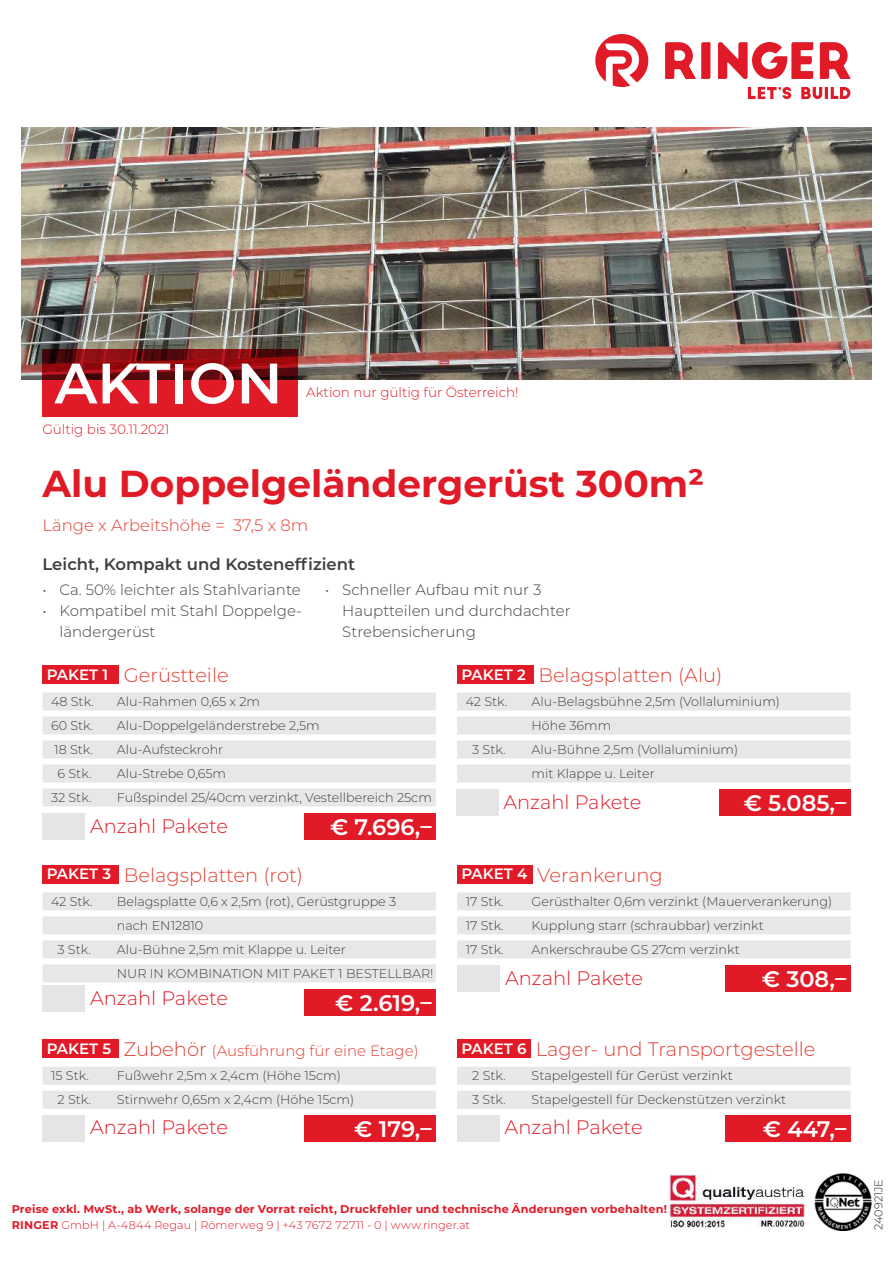
<style>
.page{position:relative;width:893px;height:1263px;background:#fff}
.page>*{position:absolute;margin:0;border:0;box-sizing:border-box;transform-origin:0 0}
.t1{font:600 56.85px "Montserrat";color:#fff}
.t2{font:700 37.5px "Montserrat";color:#e11a27}
.t3{font:600 22.5px "Montserrat";color:#fff}
.t4{font:300 19.5px "Montserrat";color:#e43e33}
.t5{font:300 19.5px "Montserrat";color:#e11a27}
.t6{font:600 16.5px "Montserrat";color:#404041}
.t7{font:300 16.5px "Montserrat";color:#e43e33}
.t8{font:300 15px/21px "Montserrat";color:#404041}
.t9{font:300 15px "Montserrat";color:#e43e33}
.t10{font:300 13.5px "Montserrat";color:#e11a27}
.t11{font:300 12.75px/24px "Montserrat";color:#404041}
.t12{font:700 11.25px/16.5px "Montserrat";letter-spacing:.01em;color:#e11a27}
.t13{font:300 11.25px "Montserrat";color:#221f1f}
.s1{font-weight:600;font-size:15px;color:#fff}
.s2{font-size:19.5px}
.s3{font-weight:300}
</style>
<div class="page">
<img style="left:814px;top:1173px;width:58px;height:57px">
<img style="left:669px;top:1174px;width:135px;height:54px">
<svg style="left:595px;top:34px;width:53px;height:53px"></svg>
<svg style="left:820px;top:42px;width:31px;height:37px"></svg>
<svg style="left:665px;top:42px;width:45px;height:37px"></svg>
<svg style="left:718px;top:42px;width:95px;height:37px"></svg>
<svg style="left:748px;top:87px;width:43px;height:12px"></svg>
<svg style="left:801px;top:87px;width:49px;height:12px"></svg>
<img style="left:21px;top:128px;width:851px;height:251px">
<svg style="left:43px;top:350px;width:255px;height:67px;fill:#e11a27"></svg>
<div style="left:43px;top:892px;width:393px;height:18px;background:#e6e7e8"></div>
<div style="left:43px;top:916px;width:393px;height:18px;background:#e6e7e8"></div>
<div style="left:43px;top:940px;width:393px;height:18px;background:#e6e7e8"></div>
<div style="left:43px;top:964px;width:393px;height:18px;background:#e6e7e8"></div>
<div style="left:43px;top:865px;width:76px;height:19px;background:#e11a27"></div>
<div style="left:304px;top:989px;width:132px;height:26px;background:#e11a27"></div>
<div style="left:457px;top:892px;width:393px;height:18px;background:#e6e7e8"></div>
<div style="left:457px;top:916px;width:393px;height:18px;background:#e6e7e8"></div>
<div style="left:457px;top:940px;width:393px;height:18px;background:#e6e7e8"></div>
<div style="left:457px;top:865px;width:75px;height:19px;background:#e11a27"></div>
<div style="left:725px;top:965px;width:125px;height:26px;background:#e11a27"></div>
<div style="left:43px;top:692px;width:393px;height:18px;background:#e6e7e8"></div>
<div style="left:43px;top:716px;width:393px;height:18px;background:#e6e7e8"></div>
<div style="left:43px;top:740px;width:393px;height:18px;background:#e6e7e8"></div>
<div style="left:43px;top:764px;width:393px;height:18px;background:#e6e7e8"></div>
<div style="left:43px;top:788px;width:393px;height:18px;background:#e6e7e8"></div>
<div style="left:43px;top:665px;width:76px;height:19px;background:#e11a27"></div>
<div style="left:304px;top:813px;width:132px;height:26px;background:#e11a27"></div>
<div style="left:43px;top:1067px;width:393px;height:18px;background:#e6e7e8"></div>
<div style="left:43px;top:1091px;width:393px;height:18px;background:#e6e7e8"></div>
<div style="left:43px;top:1039px;width:76px;height:19px;background:#e11a27"></div>
<div style="left:304px;top:1115px;width:132px;height:26px;background:#e11a27"></div>
<div style="left:457px;top:1067px;width:393px;height:18px;background:#e6e7e8"></div>
<div style="left:457px;top:1091px;width:393px;height:18px;background:#e6e7e8"></div>
<div style="left:457px;top:1039px;width:74px;height:19px;background:#e11a27"></div>
<div style="left:725px;top:1115px;width:125px;height:26px;background:#e11a27"></div>
<div style="left:457px;top:692px;width:393px;height:18px;background:#e6e7e8"></div>
<div style="left:457px;top:716px;width:393px;height:18px;background:#e6e7e8"></div>
<div style="left:457px;top:740px;width:393px;height:18px;background:#e6e7e8"></div>
<div style="left:457px;top:764px;width:393px;height:18px;background:#e6e7e8"></div>
<div style="left:457px;top:665px;width:77px;height:19px;background:#e11a27"></div>
<div style="left:719px;top:789px;width:131px;height:26px;background:#e11a27"></div>
<div style="left:43px;top:814px;width:42px;height:26px;background:#e5e5e5"></div>
<div style="left:43px;top:986px;width:42px;height:26px;background:#e5e5e5"></div>
<div style="left:43px;top:1115px;width:42px;height:26px;background:#e5e5e5"></div>
<div style="left:456px;top:790px;width:42px;height:26px;background:#e5e5e5"></div>
<div style="left:458px;top:966px;width:42px;height:26px;background:#e5e5e5"></div>
<div style="left:457px;top:1115px;width:43px;height:26px;background:#e5e5e5"></div>
<h1 class="t1" style="left:55px;top:359px;width:229px">AKTION</h1>
<p class="t10" style="left:43px;top:423px;width:128px">Gültig bis 30.11.2021</p>
<p class="t10" style="left:306px;top:385px;width:214px">Aktion nur gültig für Österreich!</p>
<h2 class="t2" style="left:43px;top:469px;width:663px">Alu Doppelgeländergerüst 300m²</h2>
<p class="t7" style="left:43px;top:517px;width:267px">Länge x Arbeitshöhe = 37,5 x 8m</p>
<p class="t6" style="left:43px;top:557px;width:314px">Leicht, Kompakt und Kosteneffizient</p>
<p class="t8" style="left:43px;top:580px;width:260px">• Ca. 50% leichter als Stahlvariante</p>
<p class="t8" style="left:60px;top:601px;width:244px;text-indent:-17px">• Kompatibel mit Stahl Doppelge&shy;ländergerüst</p>
<p class="t8" style="left:342px;top:580px;width:230px;text-indent:-17px">• Schneller Aufbau mit nur 3<br>Hauptteilen und durchdachter<br>Strebensicherung</p>
<h3 class="t4" style="left:47px;top:665px;width:184px"><span class="s1">PAKET 1</span> Gerüstteile</h3>
<p class="t11" style="left:51px;top:690px;width:44px">48 Stk.</p>
<p class="t11" style="left:117px;top:690px;width:145px">Alu-Rahmen 0,65 x 2m</p>
<p class="t11" style="left:51px;top:714px;width:44px">60 Stk.</p>
<p class="t11" style="left:117px;top:714px;width:204px">Alu-Doppelgeländerstrebe 2,5m</p>
<p class="t11" style="left:54px;top:738px;width:40px">18 Stk.</p>
<p class="t11" style="left:117px;top:738px;width:108px">Alu-Aufsteckrohr</p>
<p class="t11" style="left:58px;top:762px;width:35px">6 Stk.</p>
<p class="t11" style="left:117px;top:762px;width:111px">Alu-Strebe 0,65m</p>
<p class="t11" style="left:51px;top:786px;width:42px">32 Stk.</p>
<p class="t11" style="left:117px;top:786px;width:316px">Fußspindel 25/40cm verzinkt, Vestellbereich 25cm</p>
<h3 class="t3" style="left:330px;top:817px;width:103px">€ 7.696,–</h3>
<h3 class="t5" style="left:90px;top:816px;width:140px">Anzahl Pakete</h3>
<h3 class="t4" style="left:47px;top:865px;width:258px"><span class="s1">PAKET 3</span> Belagsplatten (rot)</h3>
<p class="t11" style="left:51px;top:890px;width:43px">42 Stk.</p>
<p class="t11" style="left:117px;top:890px;width:281px">Belagsplatte 0,6 x 2,5m (rot), Gerüstgruppe 3 nach EN12810</p>
<p class="t11" style="left:58px;top:938px;width:35px">3 Stk.</p>
<p class="t11" style="left:117px;top:938px;width:318px">Alu-Bühne 2,5m mit Klappe u. Leiter<br>NUR IN KOMBINATION MIT PAKET 1 BESTELLBAR!</p>
<h3 class="t3" style="left:335px;top:993px;width:98px">€ 2.619,–</h3>
<h3 class="t5" style="left:90px;top:988px;width:140px">Anzahl Pakete</h3>
<p class="t9" style="left:47px;top:1044px;width:373px"><sup>PAKET</sup> <sup>5</sup> <span class="s2">Zubehör</span> (Ausführung für eine Etage)</p>
<p class="t11" style="left:51px;top:1064px;width:39px">15 Stk.</p>
<p class="t11" style="left:117px;top:1064px;width:225px">Fußwehr 2,5m x 2,4cm (Höhe 15cm)</p>
<p class="t11" style="left:58px;top:1088px;width:35px">2 Stk.</p>
<p class="t11" style="left:117px;top:1088px;width:239px">Stirnwehr 0,65m x 2,4cm (Höhe 15cm)</p>
<h3 class="t3" style="left:354px;top:1120px;width:79px">€ 179,–</h3>
<h3 class="t5" style="left:90px;top:1117px;width:140px">Anzahl Pakete</h3>
<h3 class="t4" style="left:461px;top:665px;width:263px"><span class="s1">PAKET 2</span> Belagsplatten (Alu)</h3>
<p class="t11" style="left:466px;top:690px;width:43px">42 Stk.</p>
<p class="t11" style="left:532px;top:690px;width:250px">Alu-Belagsbühne 2,5m (Vollaluminium)<br>Höhe 36mm</p>
<p class="t11" style="left:472px;top:738px;width:35px">3 Stk.</p>
<p class="t11" style="left:532px;top:738px;width:208px">Alu-Bühne 2,5m (Vollaluminium) mit Klappe u. Leiter</p>
<h3 class="t3" style="left:744px;top:793px;width:104px">€ 5.085,–</h3>
<h3 class="t5" style="left:503px;top:792px;width:140px">Anzahl Pakete</h3>
<h3 class="t4" style="left:461px;top:865px;width:203px"><span class="s1">PAKET 4</span> Verankerung</h3>
<p class="t11" style="left:466px;top:890px;width:40px">17 Stk.</p>
<p class="t11" style="left:532px;top:890px;width:302px">Gerüsthalter 0,6m verzinkt (Mauerverankerung)</p>
<p class="t11" style="left:466px;top:914px;width:40px">17 Stk.</p>
<p class="t11" style="left:532px;top:914px;width:234px">Kupplung starr (schraubbar) verzinkt</p>
<p class="t11" style="left:466px;top:938px;width:40px">17 Stk.</p>
<p class="t11" style="left:532px;top:938px;width:210px">Ankerschraube GS 27cm verzinkt</p>
<h3 class="t3" style="left:762px;top:969px;width:86px">€ 308,–</h3>
<h3 class="t5" style="left:505px;top:968px;width:140px">Anzahl Pakete</h3>
<h3 class="t4" style="left:461px;top:1040px;width:356px"><span class="s1">PAKET 6</span> Lager- und Transportgestelle</h3>
<p class="t11" style="left:472px;top:1064px;width:35px">2 Stk.</p>
<p class="t11" style="left:532px;top:1064px;width:203px">Stapelgestell für Gerüst verzinkt</p>
<p class="t11" style="left:472px;top:1088px;width:35px">3 Stk.</p>
<p class="t11" style="left:532px;top:1088px;width:256px">Stapelgestell für Deckenstützen verzinkt</p>
<h3 class="t3" style="left:763px;top:1120px;width:85px">€ 447,–</h3>
<h3 class="t5" style="left:505px;top:1117px;width:140px">Anzahl Pakete</h3>
<p class="t12" style="left:12px;top:1201px;width:657px">Preise exkl. MwSt., ab Werk, solange der Vorrat reicht, Druckfehler und technische Änderungen vorbehalten!<br>RINGER <span class="s3">GmbH | A-4844 Regau | Römerweg 9 | +43 7672 72711 - 0 | www.ringer.at</span></p>
<p class="t13" style="left:874px;top:1230px;width:52px;rotate:-90deg">240921JE</p>
</div>
